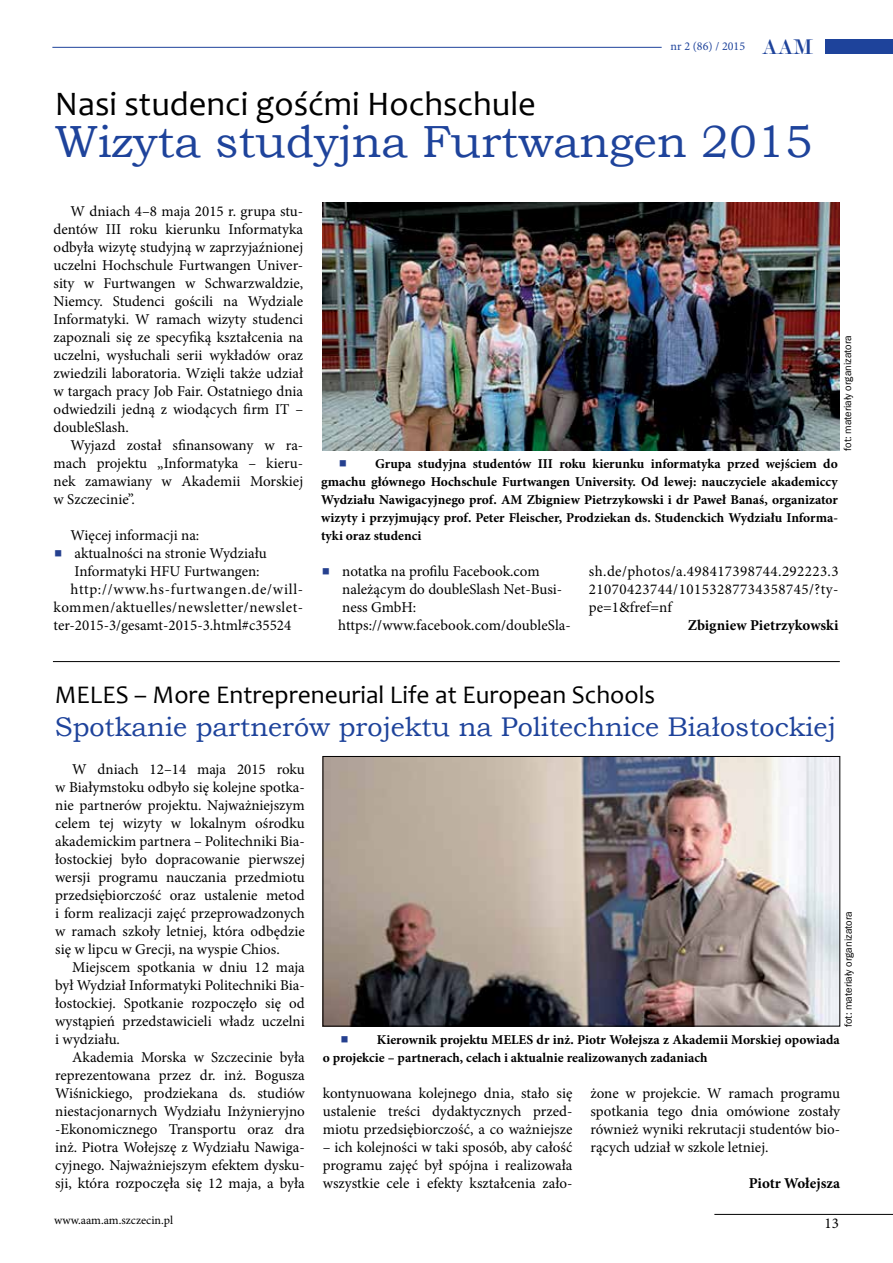
<style>
.page{position:relative;width:893px;height:1263px;background:#fff}
.page>*{position:absolute;margin:0;border:0;box-sizing:border-box;transform-origin:0 0}
.t1{font:45px "Bookman Old Style";color:#1e439b}
.t2{font:34.5px "Candara";color:#000}
.t3{font:27px "Bookman Old Style";color:#1e439b}
.t4{font:25.5px "Candara";color:#000}
.t5{font:15px/18px "Minion Pro";color:#000;text-align:justify}
.t6{font:15px "Minion Pro";letter-spacing:.03em;color:#000}
.t7{font:700 15px "Minion Pro";color:#000}
.t8{font:15px "Minion Pro";letter-spacing:.05em;color:#000}
.t9{font:700 13.5px/18px "Minion Pro";color:#000}
.t10{font:12px "Minion Pro";color:#000}
.t11{font:12px "Minion Pro";color:#1e439b}
.t12{font:10.5px "Franklin Gothic";color:#000}
.s1{font-family:"Modern";font-size:22.8px}
</style>
<div class="page">
<div style="left:826px;top:39px;width:67px;height:15px;background:#1e439b"></div>
<hr style="left:52px;top:47px;width:610px;height:1px;background:#1e439b">
<img style="left:325px;top:758px;width:513px;height:266px">
<div style="left:323px;top:756px;width:517px;height:270px;border:1px solid #000"></div>
<img style="left:323px;top:202px;width:517px;height:248px">
<hr style="left:53px;top:661px;width:787px;height:1px;background:#000">
<hr style="left:714px;top:1214px;width:179px;height:1px;background:#000">
<p class="t11" style="left:671px;top:38px;width:144px">nr 2 (86) / 2015 <span class="s1">AAM</span></p>
<h2 class="t2" style="left:55px;top:82px;width:483px">Nasi studenci gośćmi Hochschule</h2>
<h1 class="t1" style="left:55px;top:112px;width:759px">Wizyta studyjna Furtwangen 2015</h1>
<p class="t5" style="left:54px;top:202px;width:251px;text-indent:17px">W dniach 4–8 maja 2015 r. grupa stu&shy;dentów III roku kierunku Informatyka odbyła wizytę studyjną w zaprzyjaźnionej uczelni Hochschule Furtwangen Univer&shy;sity w Furtwangen w Schwarzwaldzie, Niemcy. Studenci gościli na Wydziale Informatyki. W ramach wizyty studenci zapoznali się ze specyfiką kształcenia na uczelni, wysłuchali serii wykładów oraz zwiedzili laboratoria. Wzięli także udział w targach pracy Job Fair. Ostatniego dnia odwiedzili jedną z wiodących firm IT – doubleSlash.</p>
<p class="t5" style="left:54px;top:436px;width:251px;text-indent:17px">Wyjazd został sfinansowany w ra&shy;mach projektu „Informatyka – kieru&shy;nek zamawiany w Akademii Morskiej w Szczecinie”.</p>
<p class="t5" style="left:71px;top:526px;width:130px">Więcej informacji na:</p>
<p class="t5" style="left:75px;top:544px;width:194px">aktualności na stronie Wydziału</p>
<p class="t5" style="left:75px;top:562px;width:187px">Informatyki HFU Furtwangen:</p>
<p class="t8" style="left:71px;top:579px;width:234px">http://www.hs-furtwangen.de/will-</p>
<p class="t6" style="left:54px;top:597px;width:251px">kommen/aktuelles/newsletter/newslet-</p>
<p class="t5" style="left:54px;top:616px;width:239px">ter-2015-3/gesamt-2015-3.html#c35524</p>
<p class="t12" style="left:841px;top:451px;width:117px;rotate:-90deg">fot: materiały organizatora</p>
<p class="t9" style="left:321px;top:455px;width:518px;text-align:justify;text-indent:54px">Grupa studyjna studentów III roku kierunku informatyka przed wejściem do gmachu głównego Hochschule Furtwangen University. Od lewej: nauczyciele akademiccy Wydziału Nawigacyjnego prof. AM Zbigniew Pietrzykowski i dr Paweł Banaś, organizator wizyty i przyjmujący prof. Peter Fleischer, Prodziekan ds. Studenckich Wydziału Informa&shy;tyki oraz studenci</p>
<p class="t5" style="left:338px;top:562px;width:234px;text-align:left">notatka na profilu Facebook.com należącym do doubleSlash Net-Busi&shy;ness GmbH: https://www.facebook.com/doubleSla-</p>
<p class="t5" style="left:589px;top:562px;width:251px">sh.de/photos/a.498417398744.292223.3<br>21070423744/10153287734358745/?ty&shy;pe=1&amp;fref=nf</p>
<p class="t7" style="left:688px;top:615px;width:152px">Zbigniew Pietrzykowski</p>
<h3 class="t4" style="left:55px;top:678px;width:602px">MELES – More Entrepreneurial Life at European Schools</h3>
<h3 class="t3" style="left:55px;top:709px;width:782px">Spotkanie partnerów projektu na Politechnice Białostockiej</h3>
<p class="t5" style="left:55px;top:760px;width:251px;text-indent:17px">W dniach 12–14 maja 2015 roku w Białymstoku odbyło się kolejne spotka&shy;nie partnerów projektu. Najważniejszym celem tej wizyty w lokalnym ośrodku akademickim partnera – Politechniki Bia&shy;łostockiej było dopracowanie pierwszej wersji programu nauczania przedmiotu przedsiębiorczość oraz ustalenie metod i form realizacji zajęć przeprowadzonych w ramach szkoły letniej, która odbędzie się w lipcu w Grecji, na wyspie Chios.</p>
<p class="t5" style="left:55px;top:958px;width:251px;text-indent:17px">Miejscem spotkania w dniu 12 maja był Wydział Informatyki Politechniki Bia&shy;łostockiej. Spotkanie rozpoczęło się od wystąpień przedstawicieli władz uczelni i wydziału.</p>
<p class="t5" style="left:55px;top:1048px;width:251px;text-indent:17px">Akademia Morska w Szczecinie była reprezentowana przez dr. inż. Bogusza Wiśnickiego, prodziekana ds. studiów niestacjonarnych Wydziału Inżynieryjno -Ekonomicznego Transportu oraz dra inż. Piotra Wołejszę z Wydziału Nawiga&shy;cyjnego. Najważniejszym efektem dysku&shy;sji, która rozpoczęła się 12 maja, a była</p>
<p class="t12" style="left:842px;top:1027px;width:117px;rotate:-90deg">fot: materiały organizatora</p>
<p class="t9" style="left:323px;top:1031px;width:518px;text-indent:54px">Kierownik projektu MELES dr inż. Piotr Wołejsza z Akademii Morskiej opowiada o projekcie – partnerach, celach i aktualnie realizowanych zadaniach</p>
<p class="t5" style="left:323px;top:1084px;width:251px">kontynuowana kolejnego dnia, stało się ustalenie treści dydaktycznych przed&shy;miotu przedsiębiorczość, a co ważniejsze</p>
<p class="t5" style="left:323px;top:1138px;width:251px">– ich kolejności w taki sposób, aby całość programu zajęć był spójna i realizowała wszystkie cele i efekty kształcenia zało-</p>
<p class="t5" style="left:590px;top:1084px;width:251px">żone w projekcie. W ramach programu spotkania tego dnia omówione zostały również wyniki rekrutacji studentów bio&shy;rących udział w szkole letniej.</p>
<p class="t7" style="left:749px;top:1173px;width:93px">Piotr Wołejsza</p>
<p class="t10" style="left:54px;top:1212px;width:121px">www.aam.am.szczecin.pl</p>
<p class="t5" style="left:825px;top:1214px;width:16px">13</p>
</div>
